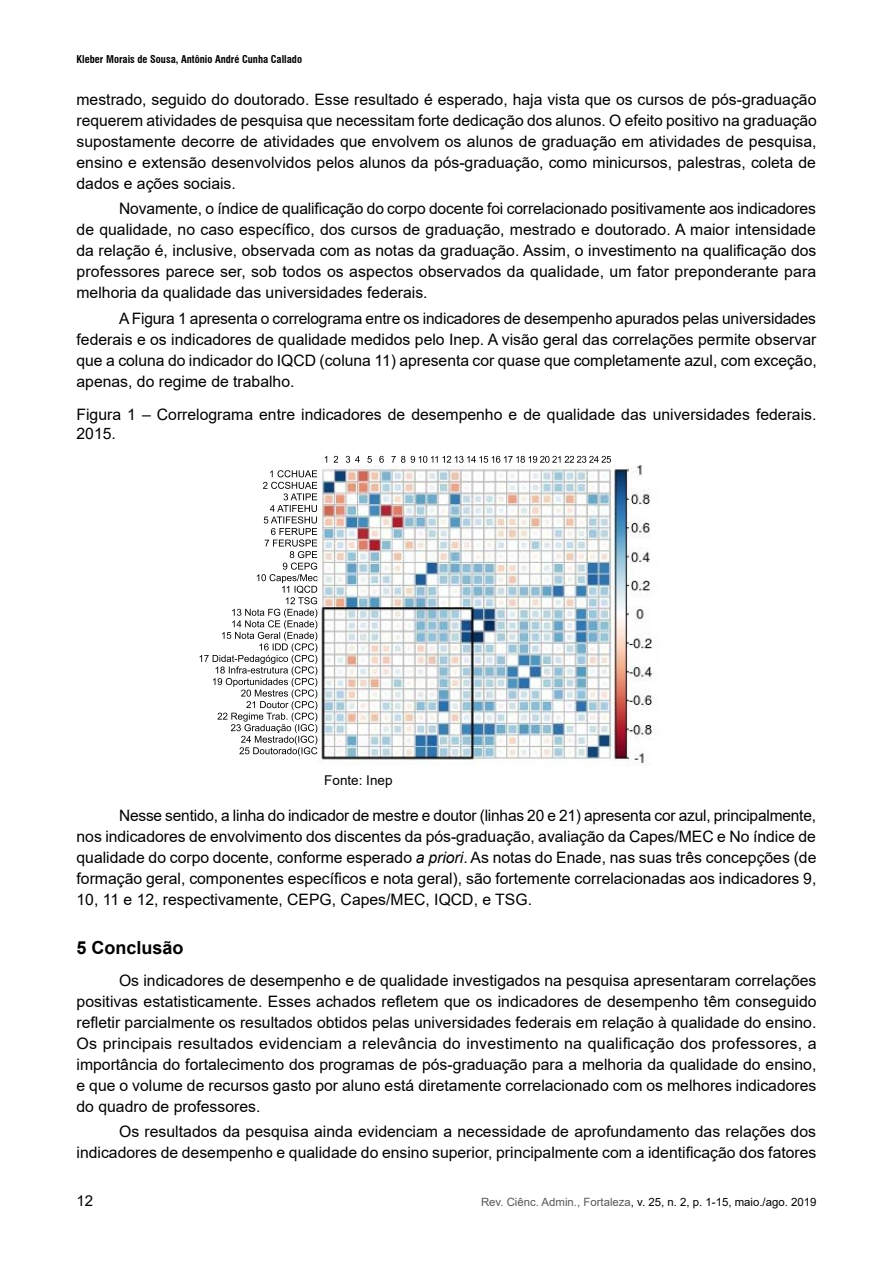
<style>
.page{position:relative;width:893px;height:1263px;background:#fff}
.page>*{position:absolute;margin:0;border:0;box-sizing:border-box;transform-origin:0 0}
.Subtítulo_-_1{font:700 18px "Arial";color:#000}
.TEXTO{font:15.75px/21px "Arial";color:#000;text-align:justify}
.Tabela{font:15.75px/18.9px "Arial";color:#000}
.t1{font:15px "Arial";color:#000}
.Legenda{font:13.5px "Arial";color:#000}
.t2{font:11.4px "Arial";color:#000}
.t3{font:700 condensed 10.5px "Swiss 721 BT";color:#000}
.s1{font-style:italic}
.s2{color:#58595b}
</style>
<div class="page">
<img style="left:318px;top:466px;width:336px;height:298px">
<svg style="left:200px;top:470px;width:118px;height:286px"></svg>
<svg style="left:325px;top:456px;width:286px;height:7px"></svg>
<p class="t3" style="left:77px;top:53px;width:227px">Kleber Morais de Sousa, Antônio André Cunha Callado</p>
<p class="TEXTO" style="left:77px;top:89px;width:742px">mestrado, seguido do doutorado. Esse resultado é esperado, haja vista que os cursos de pós-graduação requerem atividades de pesquisa que necessitam forte dedicação dos alunos. O efeito positivo na graduação supostamente decorre de atividades que envolvem os alunos de graduação em atividades de pesquisa, ensino e extensão desenvolvidos pelos alunos da pós-graduação, como minicursos, palestras, coleta de dados e ações sociais.</p>
<p class="TEXTO" style="left:77px;top:198px;width:741px;text-indent:43px">Novamente, o índice de qualificação do corpo docente foi correlacionado positivamente aos indicadores de qualidade, no caso específico, dos cursos de graduação, mestrado e doutorado. A maior intensidade da relação é, inclusive, observada com as notas da graduação. Assim, o investimento na qualificação dos professores parece ser, sob todos os aspectos observados da qualidade, um fator preponderante para melhoria da qualidade das universidades federais.</p>
<p class="TEXTO" style="left:77px;top:307px;width:742px;text-indent:43px">A Figura 1 apresenta o correlograma entre os indicadores de desempenho apurados pelas universidades federais e os indicadores de qualidade medidos pelo Inep. A visão geral das correlações permite observar que a coluna do indicador do IQCD (coluna 11) apresenta cor quase que completamente azul, com exceção, apenas, do regime de trabalho.</p>
<p class="Tabela" style="left:77px;top:405px;width:741px">Figura 1 – Correlograma entre indicadores de desempenho e de qualidade das universidades federais.<br>2015.</p>
<p class="Legenda" style="left:324px;top:771px;width:70px">Fonte: Inep</p>
<p class="TEXTO" style="left:77px;top:805px;width:741px;text-indent:43px">Nesse sentido, a linha do indicador de mestre e doutor (linhas 20 e 21) apresenta cor azul, principalmente, nos indicadores de envolvimento dos discentes da pós-graduação, avaliação da Capes/MEC e No índice de qualidade do corpo docente, conforme esperado <span class="s1">a priori</span>. As notas do Enade, nas suas três concepções (de formação geral, componentes específicos e nota geral), são fortemente correlacionadas aos indicadores 9, 10, 11 e 12, respectivamente, CEPG, Capes/MEC, IQCD, e TSG.</p>
<p class="Subtítulo_-_1" style="left:77px;top:935px;width:109px">5 Conclusão</p>
<p class="TEXTO" style="left:77px;top:970px;width:742px;text-indent:43px">Os indicadores de desempenho e de qualidade investigados na pesquisa apresentaram correlações positivas estatisticamente. Esses achados refletem que os indicadores de desempenho têm conseguido refletir parcialmente os resultados obtidos pelas universidades federais em relação à qualidade do ensino.<br>Os principais resultados evidenciam a relevância do investimento na qualificação dos professores, a importância do fortalecimento dos programas de pós-graduação para a melhoria da qualidade do ensino, e que o volume de recursos gasto por aluno está diretamente correlacionado com os melhores indicadores do quadro de professores.</p>
<p class="TEXTO" style="left:77px;top:1121px;width:741px;text-align:right">Os resultados da pesquisa ainda evidenciam a necessidade de aprofundamento das relações dos indicadores de desempenho e qualidade do ensino superior, principalmente com a identificação dos fatores</p>
<p class="t1" style="left:77px;top:1190px;width:18px">12</p>
<p class="t2" style="left:481px;top:1194px;width:337px"><span class="s2">Rev. Ciênc. Admin., Fortaleza</span>, v. 25, n. 2, p. 1-15, maio./ago. 2019</p>
</div>
